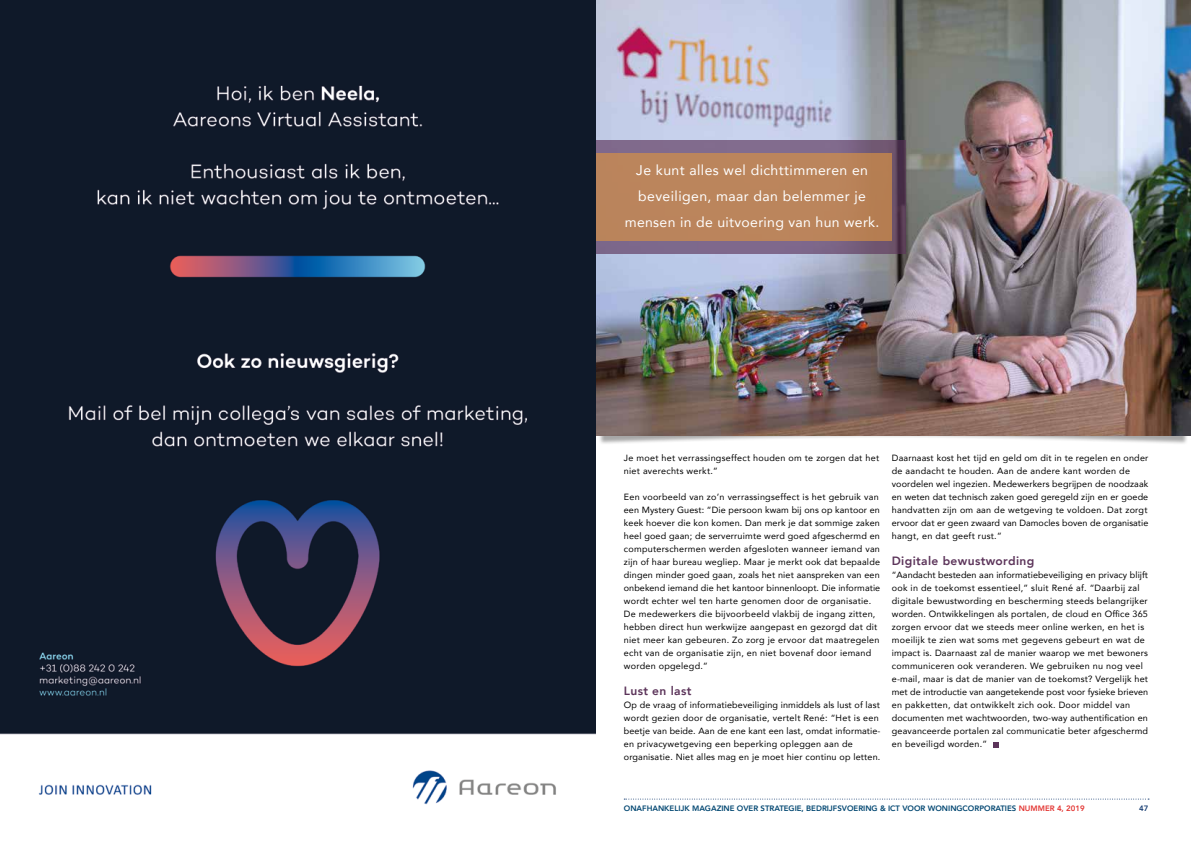
<style>
.page{position:relative;width:1191px;height:842px;background:#fff}
.page>*{position:absolute;margin:0;border:0;box-sizing:border-box;transform-origin:0 0}
.t1{font:14px/26px "Avenir";letter-spacing:.03em;color:#fff;text-align:center}
.t2{font:800 12px "Avenir";letter-spacing:.03em;color:#5c345a}
.t3{font:9px/13px "Avenir";letter-spacing:.02em;color:#000}
.t4{font:800 7.8px "Avenir";color:#004671}
.t5{font:800 7.8px "Avenir";color:#1b4175}
.s1{color:#e33532}
</style>
<div class="page">
<svg style="left:624px;top:799px;width:525px;height:1px"></svg>
<div style="left:598px;top:409px;width:590px;height:37px;background:#000;opacity:.35"></div>
<svg style="left:993px;top:742px;width:5px;height:5px"></svg>
<img style="left:595px;top:0;width:596px;height:435px">
<svg style="left:595px;top:140px;width:311px;height:113px;fill:#7e688c"></svg>
<div style="left:595px;top:153px;width:296px;height:87px;background:#bb855c"></div>
<img style="left:0;top:0;width:595px;height:805px">
<h1 class="t1" style="left:625px;top:157px;width:256px">Je kunt alles wel dichttimmeren en beveiligen, maar dan belemmer je mensen in de uitvoering van hun werk.</h1>
<p class="t3" style="left:624px;top:451px;width:257px">Je moet het verrassingseffect houden om te zorgen dat het niet averechts werkt.”</p>
<p class="t3" style="left:624px;top:490px;width:258px">Een voorbeeld van zo’n verrassingseffect is het gebruik van een Mystery Guest: “Die persoon kwam bij ons op kantoor en keek hoever die kon komen. Dan merk je dat sommige zaken heel goed gaan; de serverruimte werd goed afgeschermd en computerschermen werden afgesloten wanneer iemand van zijn of haar bureau wegliep. Maar je merkt ook dat bepaalde dingen minder goed gaan, zoals het niet aanspreken van een onbekend iemand die het kantoor binnenloopt. Die informatie wordt echter wel ten harte genomen door de organisatie.<br>De medewerkers die bijvoorbeeld vlakbij de ingang zitten, hebben direct hun werkwijze aangepast en gezorgd dat dit niet meer kan gebeuren. Zo zorg je ervoor dat maatregelen echt van de organisatie zijn, en niet bovenaf door iemand worden opgelegd.”</p>
<h2 class="t2" style="left:624px;top:682px;width:69px">Lust en last</h2>
<p class="t3" style="left:624px;top:698px;width:258px">Op de vraag of informatiebeveiliging inmiddels als lust of last wordt gezien door de organisatie, vertelt René: “Het is een beetje van beide. Aan de ene kant een last, omdat informatie&shy;en privacywetgeving een beperking opleggen aan de organisatie. Niet alles mag en je moet hier continu op letten.</p>
<p class="t3" style="left:891px;top:451px;width:258px">Daarnaast kost het tijd en geld om dit in te regelen en onder de aandacht te houden. Aan de andere kant worden de voordelen wel ingezien. Medewerkers begrijpen de noodzaak en weten dat technisch zaken goed geregeld zijn en er goede handvatten zijn om aan de wetgeving te voldoen. Dat zorgt ervoor dat er geen zwaard van Damocles boven de organisatie hangt, en dat geeft rust.”</p>
<h2 class="t2" style="left:891px;top:552px;width:144px">Digitale bewustwording</h2>
<p class="t3" style="left:891px;top:568px;width:258px">“Aandacht besteden aan informatiebeveiliging en privacy blijft ook in de toekomst essentieel,” sluit René af. “Daarbij zal digitale bewustwording en bescherming steeds belangrijker worden. Ontwikkelingen als portalen, de cloud en Office 365 zorgen ervoor dat we steeds meer online werken, en het is moeilijk te zien wat soms met gegevens gebeurt en wat de impact is. Daarnaast zal de manier waarop we met bewoners communiceren ook veranderen. We gebruiken nu nog veel e-mail, maar is dat de manier van de toekomst? Vergelijk het met de introductie van aangetekende post voor fysieke brieven en pakketten, dat ontwikkelt zich ook. Door middel van documenten met wachtwoorden, two-way authentification en geavanceerde portalen zal communicatie beter afgeschermd en beveiligd worden.”</p>
<p class="t4" style="left:624px;top:803px;width:462px">ONAFHANKELIJK MAGAZINE OVER STRATEGIE, BEDRIJFSVOERING &amp; ICT VOOR WONINGCORPORATIES <span class="s1">NUMMER 4, 2019</span></p>
<p class="t5" style="left:1139px;top:803px;width:11px">47</p>
</div>
